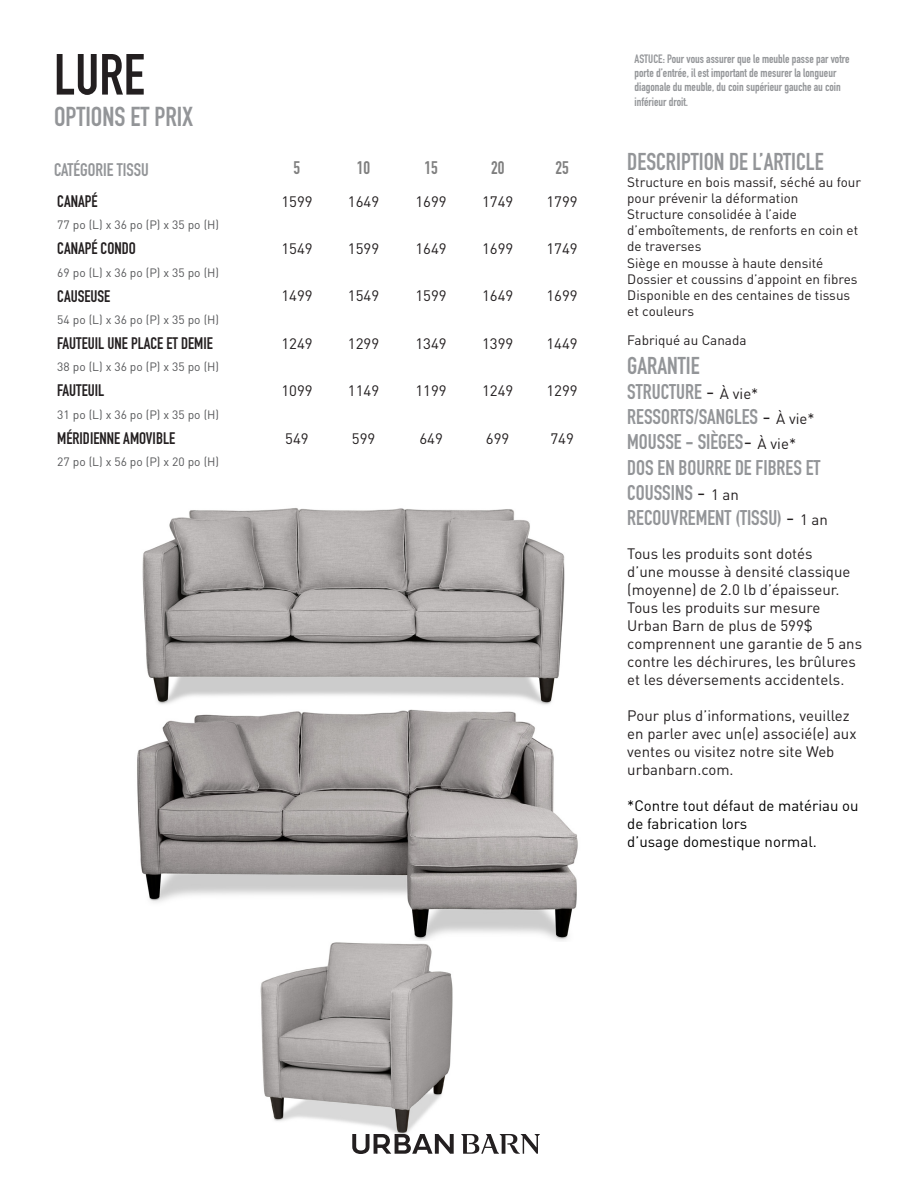
<style>
.page{position:relative;width:918px;height:1188px;background:#fff}
.page>*{position:absolute;margin:0;border:0;box-sizing:border-box;transform-origin:0 0}
.t1{font:57px "DIN Engschrift Std";color:#231f20}
.t2{font:27px "DIN Engschrift Std";color:#939598}
.t3{font:24px "DIN Engschrift Std";color:#939598}
.t4{font:21px/25.2px "DIN Engschrift Std";color:#939598}
.t5{font:18px "DIN Engschrift Std";color:#939598}
.Grade{font:18px "DIN Engschrift Std";color:#7f7f7f}
.Grade-2{font:16.5px "DIN Engschrift Std";color:#231f20}
.Grade-3{font:15px/18px "DINOT";color:#231f20}
.t6{font:15px/18px "DINOT";color:#000}
.t7{font:13.5px/16.2px "DINOT";color:#231f20}
.Grade-4{font:12px/14.4px "DIN Engschrift Std";color:#939598}
.Grade-5{font:12px "DINOT";color:#57585a}
.s1{font-family:"DINOT";color:#231f20}
.s2{font-family:"DINOT";font-size:15px;color:#231f20}
</style>
<div class="page">
<img style="left:137px;top:709px;width:441px;height:232px">
<img style="left:142px;top:508px;width:423px;height:197px">
<img style="left:260px;top:942px;width:193px;height:192px">
<svg style="left:352px;top:1134px;width:102px;height:20px"></svg>
<svg style="left:461px;top:1134px;width:79px;height:20px"></svg>
<p class="t1" style="left:54px;top:41px;width:92px">LURE</p>
<p class="t2" style="left:54px;top:101px;width:140px">OPTIONS ET PRIX</p>
<p class="t5" style="left:54px;top:159px;width:96px">CATÉGORIE TISSU</p>
<p class="Grade" style="left:294px;top:157px;width:8px">5</p>
<p class="Grade" style="left:357px;top:157px;width:15px">10</p>
<p class="Grade" style="left:424px;top:157px;width:15px">15</p>
<p class="Grade" style="left:491px;top:157px;width:15px">20</p>
<p class="Grade" style="left:555px;top:157px;width:15px">25</p>
<p class="Grade-2" style="left:57px;top:192px;width:42px">CANAPÉ</p>
<p class="Grade-3" style="left:281px;top:192px;width:33px">1599</p>
<p class="Grade-3" style="left:348px;top:192px;width:33px">1649</p>
<p class="Grade-3" style="left:415px;top:192px;width:33px">1699</p>
<p class="Grade-3" style="left:482px;top:192px;width:33px">1749</p>
<p class="Grade-3" style="left:546px;top:192px;width:33px">1799</p>
<p class="Grade-5" style="left:57px;top:217px;width:163px">77 po (L) x 36 po (P) x 35 po (H)</p>
<p class="Grade-2" style="left:57px;top:239px;width:80px">CANAPÉ CONDO</p>
<p class="Grade-3" style="left:281px;top:239px;width:33px">1549</p>
<p class="Grade-3" style="left:348px;top:239px;width:33px">1599</p>
<p class="Grade-3" style="left:415px;top:239px;width:33px">1649</p>
<p class="Grade-3" style="left:482px;top:239px;width:33px">1699</p>
<p class="Grade-3" style="left:546px;top:239px;width:33px">1749</p>
<p class="Grade-5" style="left:57px;top:264px;width:163px">69 po (L) x 36 po (P) x 35 po (H)</p>
<p class="Grade-2" style="left:57px;top:286px;width:55px">CAUSEUSE</p>
<p class="Grade-3" style="left:281px;top:286px;width:33px">1499</p>
<p class="Grade-3" style="left:348px;top:286px;width:33px">1549</p>
<p class="Grade-3" style="left:415px;top:286px;width:33px">1599</p>
<p class="Grade-3" style="left:482px;top:286px;width:33px">1649</p>
<p class="Grade-3" style="left:546px;top:286px;width:33px">1699</p>
<p class="Grade-5" style="left:57px;top:311px;width:163px">54 po (L) x 36 po (P) x 35 po (H)</p>
<p class="Grade-2" style="left:57px;top:333px;width:157px">FAUTEUIL UNE PLACE ET DEMIE</p>
<p class="Grade-3" style="left:281px;top:334px;width:33px">1249</p>
<p class="Grade-3" style="left:348px;top:334px;width:33px">1299</p>
<p class="Grade-3" style="left:415px;top:334px;width:33px">1349</p>
<p class="Grade-3" style="left:482px;top:334px;width:33px">1399</p>
<p class="Grade-3" style="left:546px;top:334px;width:33px">1449</p>
<p class="Grade-5" style="left:57px;top:359px;width:163px">38 po (L) x 36 po (P) x 35 po (H)</p>
<p class="Grade-2" style="left:57px;top:381px;width:49px">FAUTEUIL</p>
<p class="Grade-3" style="left:281px;top:381px;width:33px">1099</p>
<p class="Grade-3" style="left:348px;top:381px;width:33px">1149</p>
<p class="Grade-3" style="left:415px;top:381px;width:33px">1199</p>
<p class="Grade-3" style="left:482px;top:381px;width:33px">1249</p>
<p class="Grade-3" style="left:546px;top:381px;width:33px">1299</p>
<p class="Grade-5" style="left:57px;top:406px;width:163px">31 po (L) x 36 po (P) x 35 po (H)</p>
<p class="Grade-2" style="left:57px;top:428px;width:119px">MÉRIDIENNE AMOVIBLE</p>
<p class="Grade-3" style="left:285px;top:429px;width:25px">549</p>
<p class="Grade-3" style="left:352px;top:429px;width:25px">599</p>
<p class="Grade-3" style="left:419px;top:429px;width:25px">649</p>
<p class="Grade-3" style="left:486px;top:429px;width:25px">699</p>
<p class="Grade-3" style="left:550px;top:429px;width:25px">749</p>
<p class="Grade-5" style="left:57px;top:454px;width:163px">27 po (L) x 56 po (P) x 20 po (H)</p>
<p class="Grade-4" style="left:634px;top:51px;width:217px">ASTUCE: Pour vous assurer que le meuble passe par votre porte d’entrée, il est important de mesurer la longueur diagonale du meuble, du coin supérieur gauche au coin inférieur droit.</p>
<p class="t3" style="left:627px;top:148px;width:198px">DESCRIPTION DE L’ARTICLE</p>
<p class="t7" style="left:627px;top:173px;width:235px">Structure en bois massif, séché au four pour prévenir la déformation</p>
<p class="t7" style="left:627px;top:205px;width:232px">Structure consolidée à l’aide d’emboîtements, de renforts en coin et de traverses</p>
<p class="t7" style="left:627px;top:254px;width:198px">Siège en mousse à haute densité</p>
<p class="t7" style="left:627px;top:270px;width:232px">Dossier et coussins d’appoint en fibres</p>
<p class="t7" style="left:627px;top:286px;width:225px">Disponible en des centaines de tissus et couleurs</p>
<p class="t7" style="left:627px;top:331px;width:121px">Fabriqué au Canada</p>
<p class="t3" style="left:627px;top:351px;width:74px">GARANTIE</p>
<p class="t4" style="left:627px;top:379px;width:133px">STRUCTURE <span class="s1">-</span> <span class="s2">À vie*</span></p>
<p class="t4" style="left:627px;top:404px;width:189px">RESSORTS/SANGLES <span class="s1">-</span> <span class="s2">À vie*</span></p>
<p class="t4" style="left:627px;top:430px;width:170px">MOUSSE - SIÈGES<span class="s1">-</span> <span class="s2">À vie*</span></p>
<p class="t4" style="left:627px;top:455px;width:195px">DOS EN BOURRE DE FIBRES ET<br>COUSSINS <span class="s1">-</span> <span class="s2">1 an</span></p>
<p class="t4" style="left:627px;top:505px;width:202px">RECOUVREMENT (TISSU) <span class="s1">-</span> <span class="s2">1 an</span></p>
<p class="Grade-3" style="left:627px;top:544px;width:225px">Tous les produits sont dotés d’une mousse à densité classique (moyenne) de 2.0 lb d’épaisseur.</p>
<p class="Grade-3" style="left:627px;top:598px;width:236px">Tous les produits sur mesure<br>Urban Barn de plus de 599$ comprennent une garantie de 5 ans contre les déchirures, les brûlures et les déversements accidentels.</p>
<p class="Grade-3" style="left:627px;top:706px;width:224px">Pour plus d’informations, veuillez</p>
<p class="Grade-3" style="left:627px;top:724px;width:231px">en parler avec un(e) associé(e) aux</p>
<p class="Grade-3" style="left:627px;top:742px;width:209px">ventes ou visitez notre site Web</p>
<p class="Grade-3" style="left:627px;top:760px;width:108px">urbanbarn.com.</p>
<p class="t6" style="left:627px;top:796px;width:233px">*Contre tout défaut de matériau ou de fabrication lors</p>
<p class="t6" style="left:627px;top:832px;width:191px">d’usage domestique normal.</p>
</div>
